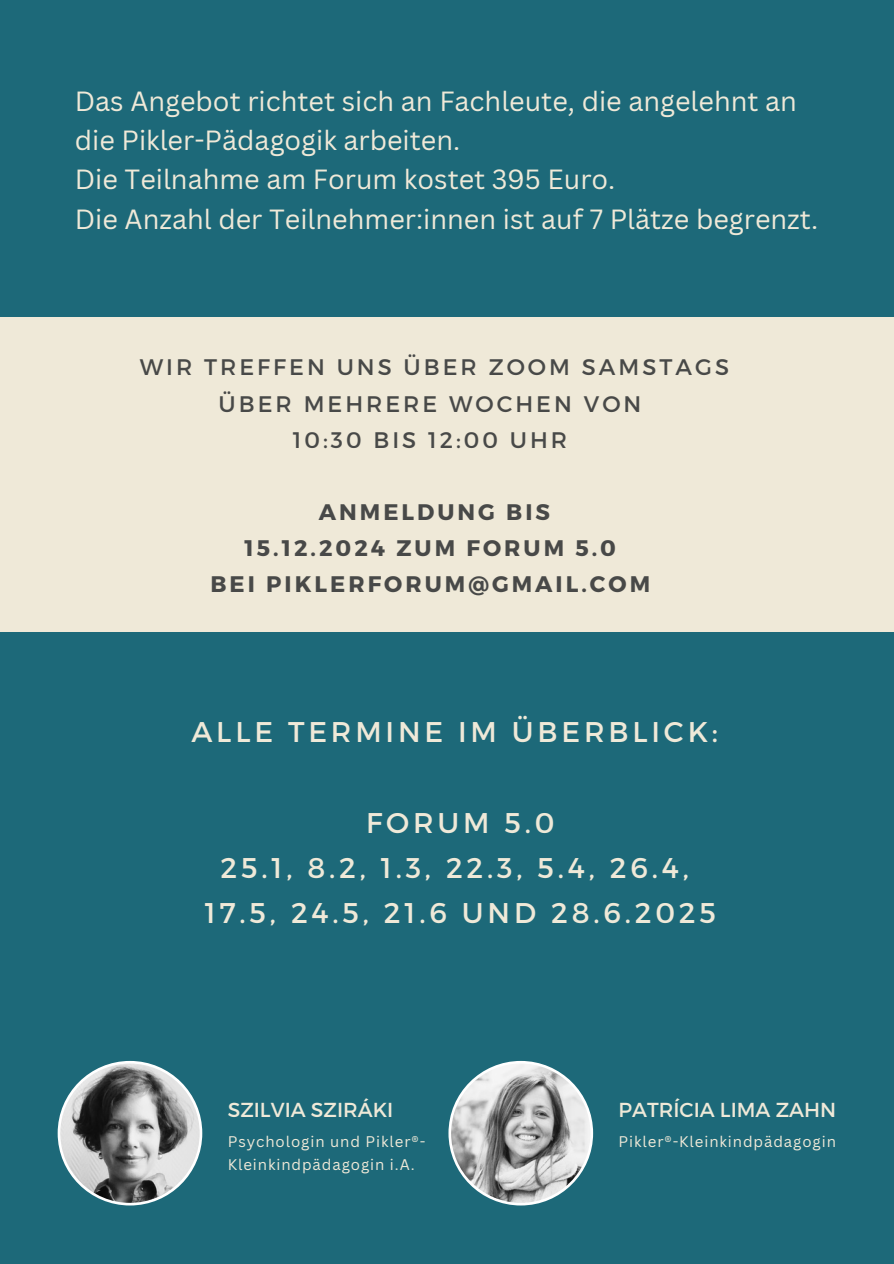
<style>
.page{position:relative;width:894px;height:1264px;background:#fff}
.page>*{position:absolute;margin:0;border:0;box-sizing:border-box;transform-origin:0 0}
.t1{font:28.5px/45px "Montserrat";letter-spacing:.135em;color:#efe9d8;text-align:center}
.t2{font:27px/39.3px "Canva Sans";color:#efe9d8}
.t3{font:22.5px/36px "Montserrat";letter-spacing:.135em;color:#484948;text-align:center}
.t4{font:700 22.5px/36px "Montserrat";letter-spacing:.135em;color:#484948;text-align:center}
.t5{font:20.25px "Montserrat";color:#efe9d8}
.t6{font:15px/22.5px "Canva Sans";letter-spacing:.06em;color:#efe9d8}
</style>
<div class="page">
<div style="left:0;top:0;width:893px;height:1263px;background:#1d6979"></div>
<div style="left:0;top:317px;width:893px;height:314px;background:#efe9d8"></div>
<svg style="left:58px;top:1060px;width:144px;height:145px"></svg>
<svg style="left:448px;top:1060px;width:145px;height:145px"></svg>
<h3 class="t2" style="left:75px;top:80px;width:744px">Das Angebot richtet sich an Fachleute, die angelehnt an die Pikler-Pädagogik arbeiten.<br>Die Teilnahme am Forum kostet 395 Euro.<br>Die Anzahl der Teilnehmer:innen ist auf 7 Plätze begrenzt.</h3>
<p class="t3" style="left:140px;top:348px;width:590px">WIR TREFFEN UNS ÜBER ZOOM SAMSTAGS<br>ÜBER MEHRERE WOCHEN VON<br>10:30 BIS 12:00 UHR</p>
<h5 class="t4" style="left:210px;top:492px;width:441px">ANMELDUNG BIS<br>15.12.2024 ZUM FORUM 5.0<br>BEI PIKLERFORUM@GMAIL.COM</h5>
<h1 class="t1" style="left:191px;top:708px;width:528px">ALLE TERMINE IM ÜBERBLICK:</h1>
<h1 class="t1" style="left:205px;top:798px;width:512px">FORUM 5.0<br>25.1, 8.2, 1.3, 22.3, 5.4, 26.4,<br>17.5, 24.5, 21.6 UND 28.6.2025</h1>
<p class="t5" style="left:228px;top:1096px;width:167px">SZILVIA SZIRÁKI</p>
<p class="t6" style="left:228px;top:1130px;width:199px">Psychologin und Pikler®-<br>Kleinkindpädagogin i.A.</p>
<h5 class="t5" style="left:618px;top:1096px;width:219px">PATRÍCIA LIMA ZAHN</h5>
<p class="t6" style="left:618px;top:1130px;width:219px">Pikler®-Kleinkindpädagogin</p>
</div>
